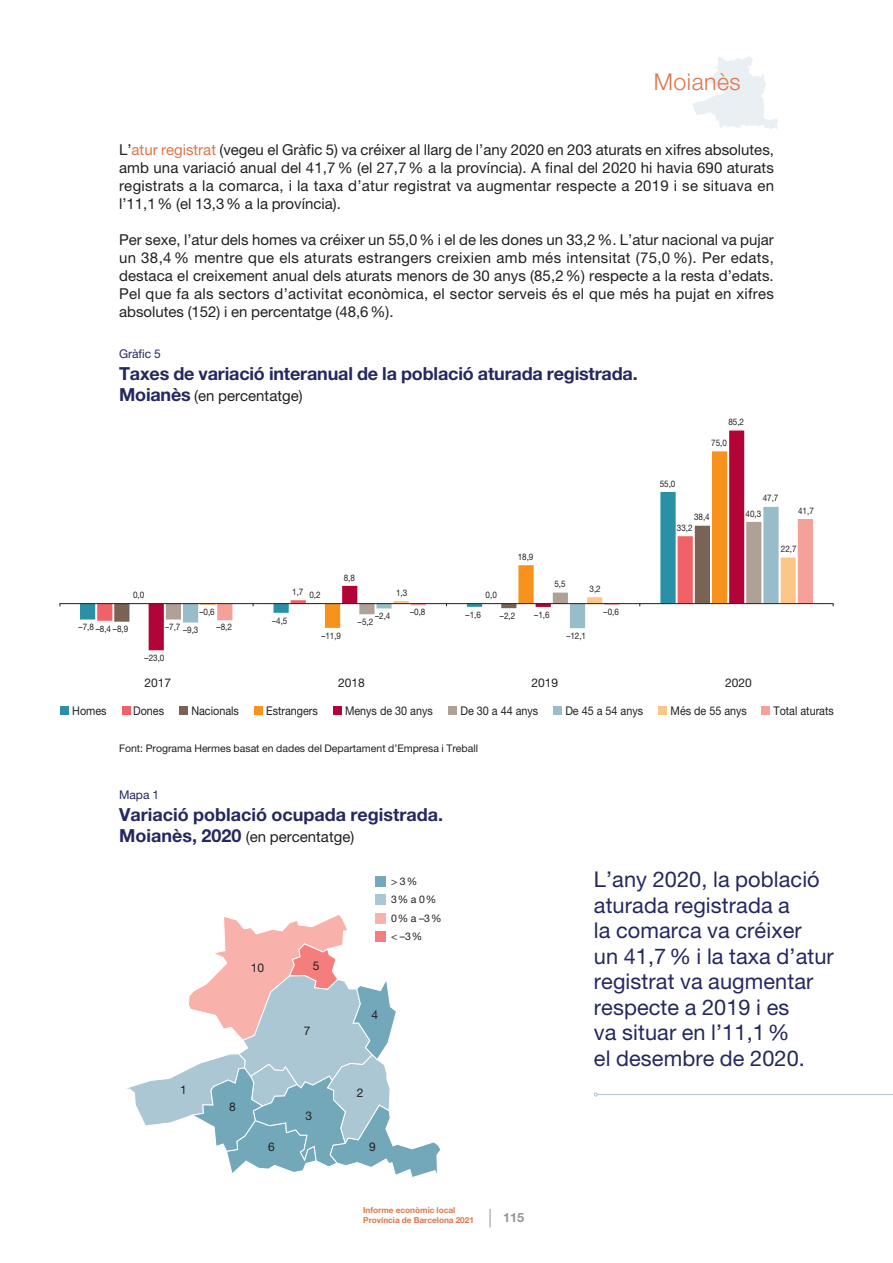
<style>
.page{position:relative;width:893px;height:1263px;background:#fff}
.page>*{position:absolute;margin:0;border:0;box-sizing:border-box;transform-origin:0 0}
.t1{font:300 23.1px "Helvetica Neue LT Std";letter-spacing:.02em;color:#df754a}
.t2{font:21.75px/25.5px "Helvetica Neue LT Std";letter-spacing:.005em;color:#242860}
.t3{font:700 18px "Helvetica Neue LT Std";letter-spacing:-.01em;color:#242860}
.t4{font:15px/18px "Helvetica Neue LT Std";color:#231f20;text-align:justify}
.t5{font:700 12.75px "Helvetica Neue LT Std";color:#939598}
.t6{font:12px "Helvetica Neue LT Std";color:#231f20;scale:.9 1}
.t7{font:12px "Helvetica Neue LT Std";color:#231f20}
.t8{font:12px "Helvetica Neue LT Std";color:#242860}
.t9{font:10.5px/18.5px "Helvetica Neue LT Std";color:#231f20}
.t10{font:9px "Helvetica Neue LT Std";color:#231f20;scale:.9 1}
.t11{font:700 8.25px/9.9px "Helvetica Neue LT Std";color:#df754a}
.s1{color:#df754a}
.s2{font-weight:700;font-size:18px;color:#242860}
</style>
<div class="page">
<svg style="left:490px;top:1209px;width:1px;height:18px"></svg>
<svg style="left:97px;top:604px;width:17px;height:17px"></svg>
<svg style="left:114px;top:604px;width:35px;height:18px"></svg>
<svg style="left:149px;top:430px;width:595px;height:220px"></svg>
<svg style="left:166px;top:522px;width:17px;height:97px"></svg>
<svg style="left:183px;top:507px;width:596px;height:121px"></svg>
<svg style="left:217px;top:519px;width:596px;height:101px"></svg>
<div style="left:60px;top:706px;width:9px;height:9px;background:#2a90a5"></div>
<div style="left:122px;top:706px;width:9px;height:9px;background:#f06268"></div>
<div style="left:180px;top:706px;width:8px;height:9px;background:#796354"></div>
<div style="left:254px;top:706px;width:9px;height:9px;background:#f7931d"></div>
<div style="left:333px;top:706px;width:9px;height:9px;background:#b30437"></div>
<div style="left:448px;top:706px;width:9px;height:9px;background:#b0a197"></div>
<div style="left:554px;top:706px;width:8px;height:9px;background:#99bcca"></div>
<div style="left:658px;top:706px;width:9px;height:9px;background:#fdc689"></div>
<div style="left:761px;top:706px;width:8px;height:9px;background:#f6a09a"></div>
<hr style="left:60px;top:603px;width:773px;height:1px;background:#231f20">
<svg style="left:200px;top:558px;width:596px;height:48px"></svg>
<div style="left:376px;top:876px;width:10px;height:10px;background:#72a8ba"></div>
<div style="left:376px;top:894px;width:10px;height:11px;background:#abc7d3"></div>
<svg style="left:127px;top:913px;width:314px;height:264px"></svg>
<hr style="left:597px;top:1094px;width:296px;height:1px;background:#b1c3cb">
<svg style="left:692px;top:56px;width:86px;height:73px"></svg>
<h1 class="t1" style="left:654px;top:68px;width:88px">Moianès</h1>
<p class="t4" style="left:119px;top:141px;width:656px">L’<span class="s1">atur registrat</span> (vegeu el Gràfic 5) va créixer al llarg de l’any 2020 en 203 aturats en xifres absolutes, amb una variació anual del 41,7% (el 27,7% a la província). A final del 2020 hi havia 690 aturats registrats a la comarca, i la taxa d’atur registrat va augmentar respecte a 2019 i se situava en l’11,1% (el 13,3% a la província).</p>
<p class="t4" style="left:119px;top:231px;width:656px">Per sexe, l’atur dels homes va créixer un 55,0% i el de les dones un 33,2%. L’atur nacional va pujar un 38,4 % mentre que els aturats estrangers creixien amb més intensitat (75,0 %). Per edats, destaca el creixement anual dels aturats menors de 30 anys (85,2%) respecte a la resta d’edats.<br>Pel que fa als sectors d’activitat econòmica, el sector serveis és el que més ha pujat en xifres absolutes (152) i en percentatge (48,6%).</p>
<p class="t8" style="left:119px;top:346px;width:43px">Gràfic 5</p>
<p class="t3" style="left:119px;top:362px;width:520px">Taxes de variació interanual de la població aturada registrada.</p>
<p class="t4" style="left:119px;top:387px;width:185px"><span class="s2">Moianès</span> (en percentatge)</p>
<p class="t10" style="left:728px;top:417px;width:19px">85,2</p>
<p class="t10" style="left:711px;top:437px;width:19px">75,0</p>
<p class="t10" style="left:660px;top:478px;width:19px">55,0</p>
<p class="t10" style="left:763px;top:493px;width:19px">47,7</p>
<p class="t10" style="left:694px;top:512px;width:19px">38,4</p>
<p class="t10" style="left:745px;top:508px;width:19px">40,3</p>
<p class="t10" style="left:798px;top:505px;width:19px">41,7</p>
<p class="t10" style="left:677px;top:522px;width:19px">33,2</p>
<p class="t10" style="left:518px;top:551px;width:19px">18,9</p>
<p class="t10" style="left:781px;top:544px;width:19px">22,7</p>
<p class="t10" style="left:133px;top:590px;width:14px">0,0</p>
<p class="t10" style="left:344px;top:572px;width:14px">8,8</p>
<p class="t10" style="left:554px;top:579px;width:14px">5,5</p>
<p class="t10" style="left:396px;top:587px;width:14px">1,3</p>
<p class="t10" style="left:589px;top:584px;width:14px">3,2</p>
<p class="t10" style="left:292px;top:586px;width:14px">1,7</p>
<p class="t10" style="left:486px;top:590px;width:14px">0,0</p>
<p class="t10" style="left:309px;top:589px;width:14px">0,2</p>
<p class="t10" style="left:79px;top:622px;width:19px">–7,8</p>
<p class="t10" style="left:96px;top:623px;width:38px">–8,4 –8,9</p>
<p class="t10" style="left:199px;top:606px;width:19px">–0,6</p>
<p class="t10" style="left:165px;top:622px;width:19px">–7,7</p>
<p class="t10" style="left:183px;top:625px;width:19px">–9,3</p>
<p class="t10" style="left:217px;top:622px;width:19px">–8,2</p>
<p class="t10" style="left:272px;top:615px;width:19px">–4,5</p>
<p class="t10" style="left:321px;top:630px;width:24px">–11,9</p>
<p class="t10" style="left:375px;top:611px;width:19px">–2,4</p>
<p class="t10" style="left:358px;top:616px;width:19px">–5,2</p>
<p class="t10" style="left:410px;top:607px;width:19px">–0,8</p>
<p class="t10" style="left:604px;top:606px;width:19px">–0,6</p>
<p class="t10" style="left:466px;top:609px;width:19px">–1,6</p>
<p class="t10" style="left:534px;top:609px;width:19px">–1,6</p>
<p class="t10" style="left:500px;top:610px;width:19px">–2,2</p>
<p class="t10" style="left:566px;top:630px;width:24px">–12,1</p>
<p class="t10" style="left:145px;top:652px;width:24px">–23,0</p>
<p class="t7" style="left:145px;top:675px;width:28px">2017</p>
<p class="t7" style="left:338px;top:675px;width:28px">2018</p>
<p class="t7" style="left:531px;top:675px;width:28px">2019</p>
<p class="t7" style="left:725px;top:675px;width:28px">2020</p>
<p class="t6" style="left:72px;top:703px;width:40px">Homes</p>
<p class="t6" style="left:133px;top:704px;width:36px">Dones</p>
<p class="t6" style="left:191px;top:704px;width:54px">Nacionals</p>
<p class="t6" style="left:266px;top:704px;width:59px">Estrangers</p>
<p class="t6" style="left:345px;top:704px;width:99px">Menys de 30 anys</p>
<p class="t6" style="left:460px;top:704px;width:88px">De 30 a 44 anys</p>
<p class="t6" style="left:565px;top:704px;width:88px">De 45 a 54 anys</p>
<p class="t6" style="left:671px;top:704px;width:86px">Més de 55 anys</p>
<p class="t6" style="left:773px;top:704px;width:69px">Total aturats</p>
<p class="t9" style="left:119px;top:739px;width:361px">Font: Programa Hermes basat en dades del Departament d’Empresa i Treball</p>
<p class="t8" style="left:119px;top:787px;width:42px">Mapa 1</p>
<p class="t3" style="left:119px;top:803px;width:326px">Variació població ocupada registrada.</p>
<p class="t4" style="left:119px;top:828px;width:237px"><span class="s2">Moianès, 2020</span> (en percentatge)</p>
<p class="t9" style="left:391px;top:871px;width:52px">&gt; 3 %<br>3 % a 0 %<br>0 % a –3 % &lt; –3 %</p>
<p class="t7" style="left:251px;top:961px;width:15px">10</p>
<p class="t7" style="left:313px;top:958px;width:8px">5</p>
<p class="t7" style="left:304px;top:1023px;width:8px">7</p>
<p class="t7" style="left:371px;top:1008px;width:8px">4</p>
<p class="t7" style="left:180px;top:1082px;width:8px">1</p>
<p class="t7" style="left:357px;top:1085px;width:8px">2</p>
<p class="t7" style="left:305px;top:1108px;width:8px">3</p>
<p class="t7" style="left:229px;top:1100px;width:8px">8</p>
<p class="t7" style="left:268px;top:1140px;width:8px">6</p>
<p class="t7" style="left:369px;top:1139px;width:8px">9</p>
<p class="t11" style="left:363px;top:1205px;width:112px">Informe econòmic local<br>Província de Barcelona 2021</p>
<p class="t5" style="left:503px;top:1209px;width:23px">115</p>
<h2 class="t2" style="left:594px;top:866px;width:241px">L’any 2020, la població aturada registrada a<br>la comarca va créixer<br>un 41,7% i la taxa d’atur registrat va augmentar respecte a 2019 i es<br>va situar en l’11,1%<br>el desembre de 2020.</h2>
</div>
